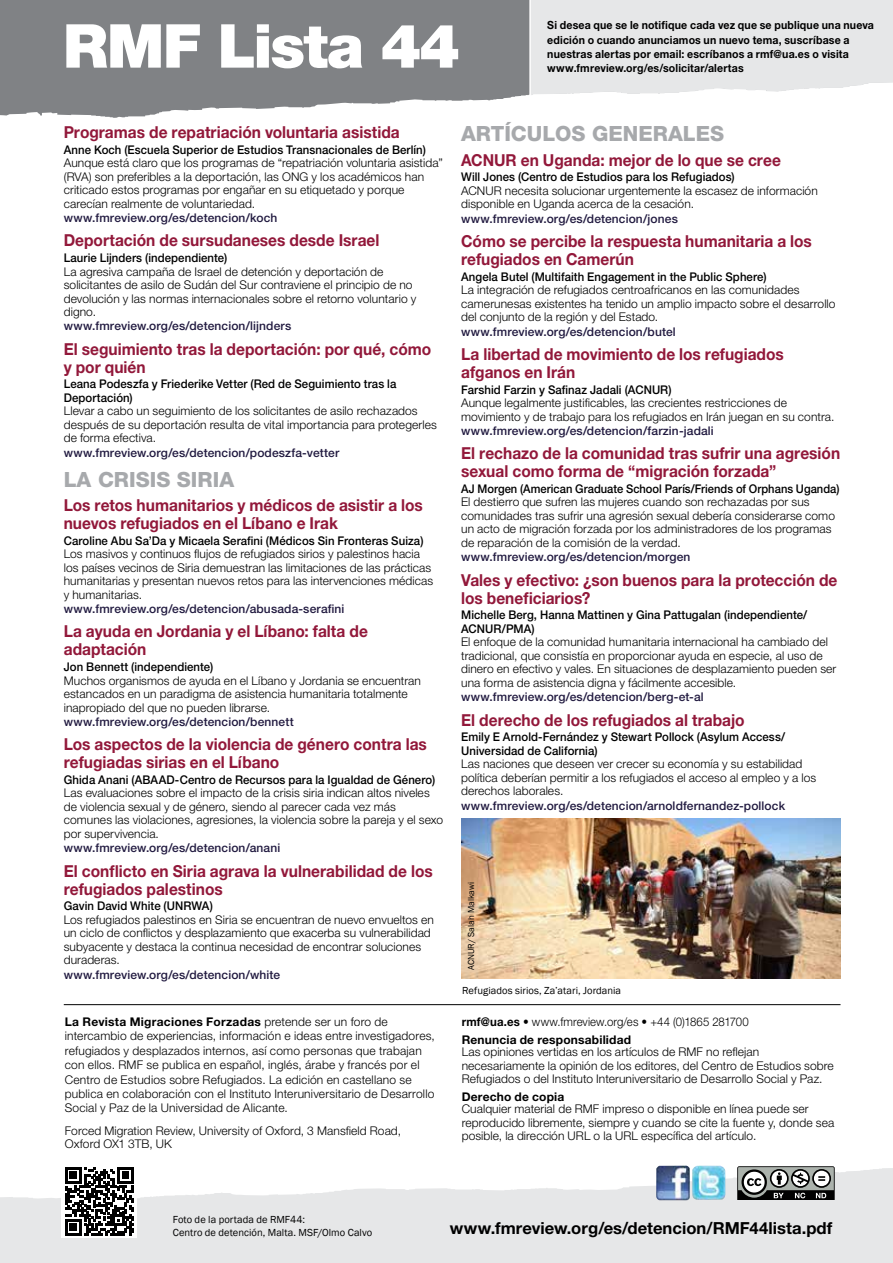
<style>
.page{position:relative;width:893px;height:1263px;background:#fff}
.page>*{position:absolute;margin:0;border:0;box-sizing:border-box;transform-origin:0 0}
.t1{font:900 60.6px "Helvetica Neue LT";letter-spacing:-.03em;color:#fff}
.t2{font:800 21px "Helvetica Neue LT";color:#a7a9ac}
.t3{font:700 16.65px "Helvetica Neue LT";color:#000}
.t4{font:700 16.5px/18px "Helvetica Neue LT";color:#92183a;scale:.94 1}
.t5{font:300 12px/13.5px "Helvetica Neue LT";letter-spacing:.005em;color:#000}
.t6{font:500 12px/13.5px "Helvetica Neue LT";letter-spacing:.005em;color:#000;scale:.95 1}
.t7{font:500 12px "Helvetica Neue LT";letter-spacing:.01em;color:#211a40}
.t8{font:300 12px/18px "Helvetica Neue LT";letter-spacing:.005em;color:#000;scale:.95 1}
.t9{font:500 12px "Helvetica Neue LT";letter-spacing:.005em;color:#000;scale:.93 1}
.t10{font:700 12px "Helvetica Neue LT";letter-spacing:.015em;color:#000}
.t11{font:700 11.25px/14.2px "Helvetica Neue LT";letter-spacing:.015em;color:#000;scale:.94 1}
.t12{font:10.5px/12.6px "Franklin Gothic";letter-spacing:.005em;color:#000}
.t13{font:9px "Franklin Gothic";color:#000}
.s1{font-weight:700}
</style>
<div class="page">
<svg style="left:0;top:1165px;width:893px;height:98px;fill:#e6e7e8"></svg>
<svg style="left:0;top:0;width:529px;height:118px;background:#8b8d8f"></svg>
<div style="left:531px;top:0;width:362px;height:95px;background:#e6e7e8"></div>
<img style="left:656px;top:1166px;width:69px;height:34px">
<svg style="left:737px;top:1166px;width:98px;height:33px"></svg>
<div style="left:62px;top:1164px;width:75px;height:74px;background:#fff"></div>
<svg style="left:65px;top:1167px;width:69px;height:68px"></svg>
<hr style="left:64px;top:1004px;width:776px;height:1px;background:#000">
<img style="left:461px;top:819px;width:379px;height:159px">
<h1 class="t1" style="left:63px;top:10px;width:398px">RMF Lista 44</h1>
<p class="t11" style="left:547px;top:18px;width:349px">Si desea que se le notifique cada vez que se publique una nueva edición o cuando anunciamos un nuevo tema, suscríbase a nuestras alertas por email: escríbanos a rmf@ua.es o visita www.fmreview.org/es/solicitar/alertas</p>
<h3 class="t4" style="left:64px;top:123px;width:359px">Programas de repatriación voluntaria asistida</h3>
<p class="t6" style="left:64px;top:142px;width:383px">Anne Koch (Escuela Superior de Estudios Transnacionales de Berlín)</p>
<p class="t5" style="left:64px;top:156px;width:381px">Aunque está claro que los programas de “repatriación voluntaria asistida” (RVA) son preferibles a la deportación, las ONG y los académicos han criticado estos programas por engañar en su etiquetado y porque carecían realmente de voluntariedad.</p>
<p class="t7" style="left:64px;top:211px;width:215px">www.fmreview.org/es/detencion/koch</p>
<h3 class="t4" style="left:64px;top:231px;width:337px">Deportación de sursudaneses desde Israel</h3>
<p class="t6" style="left:64px;top:251px;width:174px">Laurie Lijnders (independiente)</p>
<p class="t5" style="left:64px;top:264px;width:354px">La agresiva campaña de Israel de detención y deportación de solicitantes de asilo de Sudán del Sur contraviene el principio de no devolución y las normas internacionales sobre el retorno voluntario y digno.</p>
<p class="t7" style="left:64px;top:319px;width:229px">www.fmreview.org/es/detencion/lijnders</p>
<h3 class="t4" style="left:64px;top:340px;width:392px">El seguimiento tras la deportación: por qué, cómo y por quién</h3>
<p class="t6" style="left:64px;top:377px;width:352px">Leana Podeszfa y Friederike Vetter (Red de Seguimiento tras la<br>Deportación)</p>
<p class="t5" style="left:64px;top:404px;width:375px">Llevar a cabo un seguimiento de los solicitantes de asilo rechazados después de su deportación resulta de vital importancia para protegerles de forma efectiva.</p>
<p class="t7" style="left:64px;top:445px;width:277px">www.fmreview.org/es/detencion/podeszfa-vetter</p>
<h2 class="t2" style="left:64px;top:467px;width:172px">LA CRISIS SIRIA</h2>
<h3 class="t4" style="left:64px;top:496px;width:384px">Los retos humanitarios y médicos de asistir a los nuevos refugiados en el Líbano e Irak</h3>
<p class="t6" style="left:64px;top:533px;width:380px">Caroline Abu Sa’Da y Micaela Serafini (Médicos Sin Fronteras Suiza)</p>
<p class="t5" style="left:64px;top:547px;width:371px">Los masivos y continuos flujos de refugiados sirios y palestinos hacia los países vecinos de Siria demuestran las limitaciones de las prácticas humanitarias y presentan nuevos retos para las intervenciones médicas y humanitarias.</p>
<p class="t7" style="left:64px;top:602px;width:282px">www.fmreview.org/es/detencion/abusada-serafini</p>
<h3 class="t4" style="left:64px;top:622px;width:325px">La ayuda en Jordania y el Líbano: falta de adaptación</h3>
<p class="t6" style="left:64px;top:660px;width:159px">Jon Bennett (independiente)</p>
<p class="t5" style="left:64px;top:673px;width:359px">Muchos organismos de ayuda en el Líbano y Jordania se encuentran estancados en un paradigma de asistencia humanitaria totalmente inapropiado del que no pueden librarse.</p>
<p class="t7" style="left:64px;top:714px;width:231px">www.fmreview.org/es/detencion/bennett</p>
<h3 class="t4" style="left:64px;top:735px;width:388px">Los aspectos de la violencia de género contra las refugiadas sirias en el Líbano</h3>
<p class="t6" style="left:64px;top:773px;width:393px">Ghida Anani (ABAAD-Centro de Recursos para la Igualdad de Género)</p>
<p class="t5" style="left:64px;top:786px;width:381px">Las evaluaciones sobre el impacto de la crisis siria indican altos niveles de violencia sexual y de género, siendo al parecer cada vez más comunes las violaciones, agresiones, la violencia sobre la pareja y el sexo por supervivencia.</p>
<p class="t7" style="left:64px;top:841px;width:218px">www.fmreview.org/es/detencion/anani</p>
<h3 class="t4" style="left:64px;top:861px;width:394px">El conflicto en Siria agrava la vulnerabilidad de los refugiados palestinos</h3>
<p class="t6" style="left:64px;top:899px;width:158px">Gavin David White (UNRWA)</p>
<p class="t5" style="left:64px;top:913px;width:372px">Los refugiados palestinos en Siria se encuentran de nuevo envueltos en un ciclo de conflictos y desplazamiento que exacerba su vulnerabilidad subyacente y destaca la continua necesidad de encontrar soluciones duraderas.</p>
<p class="t7" style="left:64px;top:967px;width:218px">www.fmreview.org/es/detencion/white</p>
<p class="t5" style="left:65px;top:1014px;width:372px;line-height:14.4px"><span class="s1">La Revista Migraciones Forzadas</span> pretende ser un foro de intercambio de experiencias, información e ideas entre investigadores, refugiados y desplazados internos, así como personas que trabajan con ellos. RMF se publica en español, inglés, árabe y francés por el Centro de Estudios sobre Refugiados. La edición en castellano se publica en colaboración con el Instituto Interuniversitario de Desarrollo Social y Paz de la Universidad de Alicante.</p>
<p class="t5" style="left:65px;top:1123px;width:338px">Forced Migration Review, University of Oxford, 3 Mansfield Road,<br>Oxford OX1 3TB, UK</p>
<h2 class="t2" style="left:461px;top:121px;width:264px">ARTÍCULOS GENERALES</h2>
<h3 class="t4" style="left:461px;top:150px;width:342px">ACNUR en Uganda: mejor de lo que se cree</h3>
<p class="t6" style="left:461px;top:170px;width:289px">Will Jones (Centro de Estudios para los Refugiados)</p>
<p class="t5" style="left:461px;top:183px;width:358px">ACNUR necesita solucionar urgentemente la escasez de información disponible en Uganda acerca de la cesación.</p>
<p class="t7" style="left:461px;top:211px;width:218px">www.fmreview.org/es/detencion/jones</p>
<h3 class="t4" style="left:461px;top:232px;width:375px">Cómo se percibe la respuesta humanitaria a los refugiados en Camerún</h3>
<p class="t6" style="left:461px;top:269px;width:323px">Angela Butel (Multifaith Engagement in the Public Sphere)</p>
<p class="t5" style="left:461px;top:283px;width:376px">La integración de refugiados centroafricanos en las comunidades camerunesas existentes ha tenido un amplio impacto sobre el desarrollo del conjunto de la región y del Estado.</p>
<p class="t7" style="left:461px;top:324px;width:216px">www.fmreview.org/es/detencion/butel</p>
<h3 class="t4" style="left:461px;top:345px;width:345px">La libertad de movimiento de los refugiados afganos en Irán</h3>
<p class="t6" style="left:461px;top:382px;width:223px">Farshid Farzin y Safinaz Jadali (ACNUR)</p>
<p class="t5" style="left:461px;top:396px;width:375px">Aunque legalmente justificables, las crecientes restricciones de movimiento y de trabajo para los refugiados en Irán juegan en su contra.</p>
<p class="t7" style="left:461px;top:423px;width:254px">www.fmreview.org/es/detencion/farzin-jadali</p>
<h3 class="t4" style="left:461px;top:444px;width:405px">El rechazo de la comunidad tras sufrir una agresión sexual como forma de “migración forzada”</h3>
<p class="t9" style="left:461px;top:481px;width:408px">AJ Morgen (American Graduate School París/Friends of Orphans Uganda)</p>
<p class="t5" style="left:461px;top:495px;width:375px">El destierro que sufren las mujeres cuando son rechazadas por sus comunidades tras sufrir una agresión sexual debería considerarse como un acto de migración forzada por los administradores de los programas de reparación de la comisión de la verdad.</p>
<p class="t7" style="left:461px;top:550px;width:231px">www.fmreview.org/es/detencion/morgen</p>
<h3 class="t4" style="left:461px;top:570px;width:402px">Vales y efectivo: ¿son buenos para la protección de los beneficiarios?</h3>
<p class="t6" style="left:461px;top:608px;width:366px">Michelle Berg, Hanna Mattinen y Gina Pattugalan (independiente/<br>ACNUR/PMA)</p>
<p class="t5" style="left:461px;top:635px;width:377px">El enfoque de la comunidad humanitaria internacional ha cambiado del tradicional, que consistía en proporcionar ayuda en especie, al uso de dinero en efectivo y vales. En situaciones de desplazamiento pueden ser una forma de asistencia digna y fácilmente accesible.</p>
<p class="t7" style="left:461px;top:690px;width:244px">www.fmreview.org/es/detencion/berg-et-al</p>
<h3 class="t4" style="left:461px;top:710px;width:303px">El derecho de los refugiados al trabajo</h3>
<p class="t6" style="left:461px;top:730px;width:342px">Emily E Arnold-Fernández y Stewart Pollock (Asylum Access/<br>Universidad de California)</p>
<p class="t5" style="left:461px;top:757px;width:357px">Las naciones que deseen ver crecer su economía y su estabilidad política deberían permitir a los refugiados el acceso al empleo y a los derechos laborales.</p>
<p class="t7" style="left:461px;top:798px;width:325px">www.fmreview.org/es/detencion/arnoldfernandez-pollock</p>
<p class="t13" style="left:465px;top:970px;width:90px;rotate:-90deg">ACNUR/ Salah Malkawi</p>
<p class="t12" style="left:462px;top:985px;width:160px">Refugiados sirios, Za’atari, Jordania</p>
<p class="t8" style="left:462px;top:1012px;width:304px"><span class="s1">rmf@ua.es</span> • www.fmreview.org/es • +44 (0)1865 281700<br><span class="s1">Renuncia de responsabilidad</span></p>
<p class="t5" style="left:462px;top:1045px;width:374px">Las opiniones vertidas en los artículos de RMF no reflejan necesariamente la opinión de los editores, del Centro de Estudios sobre<br>Refugiados o del Instituto Interuniversitario de Desarrollo Social y Paz.</p>
<p class="t10" style="left:462px;top:1089px;width:104px">Derecho de copia</p>
<p class="t5" style="left:462px;top:1102px;width:374px">Cualquier material de RMF impreso o disponible en línea puede ser reproducido libremente, siempre y cuando se cite la fuente y, donde sea posible, la dirección URL o la URL específica del artículo.</p>
<p class="t12" style="left:173px;top:1213px;width:201px">Foto de la portada de RMF44:<br>Centro de detención, Malta. MSF/Olmo Calvo</p>
<h3 class="t3" style="left:450px;top:1218px;width:384px">www.fmreview.org/es/detencion/RMF44lista.pdf</h3>
</div>
